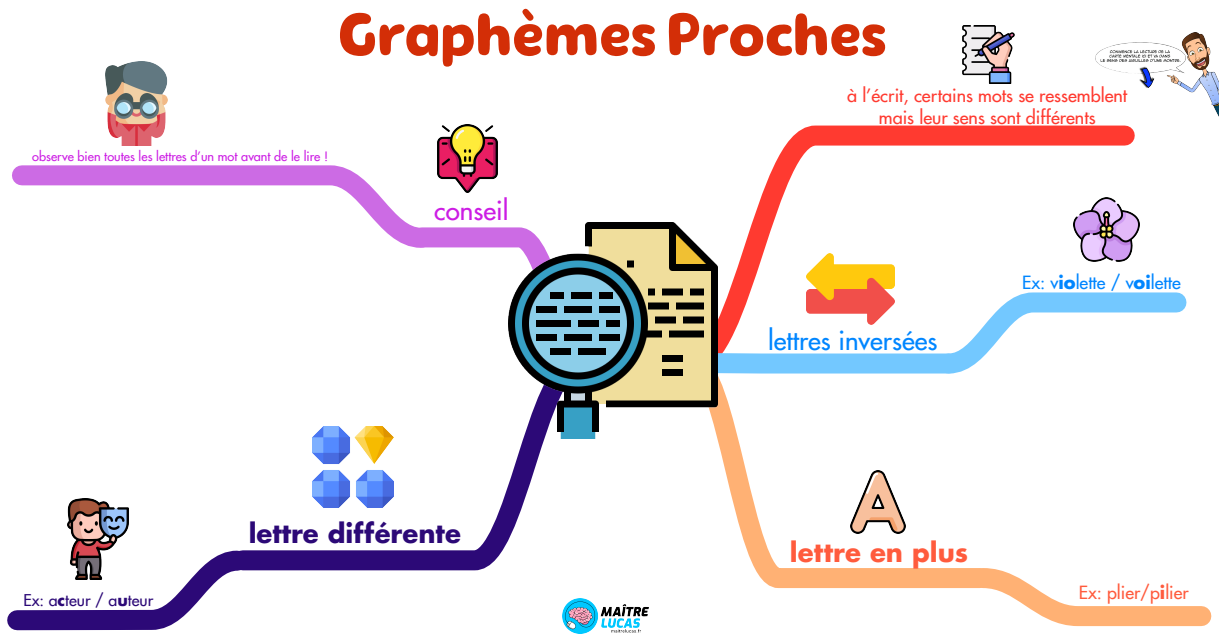
<style>
.page{position:relative;width:1219px;height:644px;background:#fff}
.page>*{position:absolute;margin:0;border:0;box-sizing:border-box;transform-origin:0 0}
.t1{font:500 26px "Futura";color:#0086ff}
.t2{font:700 26px "Futura";color:#2c0977}
.t3{font:700 26px "Futura";color:#ff5b3d}
.t4{font:500 26px "Futura";color:#cc1de4}
.t5{font:500 18px/21.6px "Futura";color:#ff3a30;text-align:center}
.t6{font:500 17.82px "Futura";color:#0086ff}
.t7{font:500 17.78px "Futura";color:#ff5b3d}
.t8{font:500 15.9px "Futura";color:#2c0977}
.t9{font:500 12.68px "Futura";color:#cc1de4}
.s1{font-weight:700}
</style>
<div class="page">
<svg style="left:717px;top:125px;width:423px;height:157px"></svg>
<svg style="left:717px;top:383px;width:245px;height:206px"></svg>
<svg style="left:441px;top:227px;width:67px;height:21px"></svg>
<svg style="left:257px;top:436px;width:339px;height:135px"></svg>
<svg style="left:12px;top:155px;width:429px;height:93px"></svg>
<svg style="left:7px;top:550px;width:250px;height:81px"></svg>
<svg style="left:962px;top:568px;width:250px;height:59px"></svg>
<svg style="left:717px;top:282px;width:470px;height:101px"></svg>
<img style="left:562px;top:598px;width:86px;height:36px">
<svg style="left:340px;top:9px;width:315px;height:58px"></svg>
<svg style="left:668px;top:13px;width:217px;height:43px"></svg>
<img style="left:508px;top:222px;width:209px;height:216px">
<img style="left:962px;top:25px;width:52px;height:59px">
<img style="left:806px;top:253px;width:88px;height:72px">
<img style="left:1072px;top:197px;width:66px;height:64px">
<img style="left:850px;top:470px;width:55px;height:63px">
<img style="left:312px;top:426px;width:81px;height:81px">
<img style="left:67px;top:498px;width:61px;height:81px">
<img style="left:438px;top:124px;width:59px;height:69px">
<img style="left:105px;top:62px;width:63px;height:84px">
<img style="left:1094px;top:32px;width:124px;height:97px">
<p class="t9" style="left:32px;top:150px;width:297px">observe bien toutes les lettres d’un mot avant de le lire !</p>
<h1 class="t4" style="left:434px;top:197px;width:76px">conseil</h1>
<p class="t8" style="left:23px;top:592px;width:131px">Ex: a<span class="s1">c</span>teur / a<span class="s1">u</span>teur</p>
<h1 class="t2" style="left:249px;top:521px;width:214px">lettre différente</h1>
<p class="t5" style="left:847px;top:86px;width:281px">à l’écrit, certains mots se ressemblent mais leur sens sont différents</p>
<h1 class="t1" style="left:768px;top:326px;width:171px">lettres inversées</h1>
<p class="t6" style="left:1022px;top:273px;width:160px">Ex: v<span class="s1">io</span>lette / v<span class="s1">oi</span>lette</p>
<h1 class="t3" style="left:789px;top:540px;width:180px">lettre en plus</h1>
<p class="t7" style="left:1078px;top:583px;width:111px">Ex: plier/p<span class="s1">i</span>lier</p>
</div>
